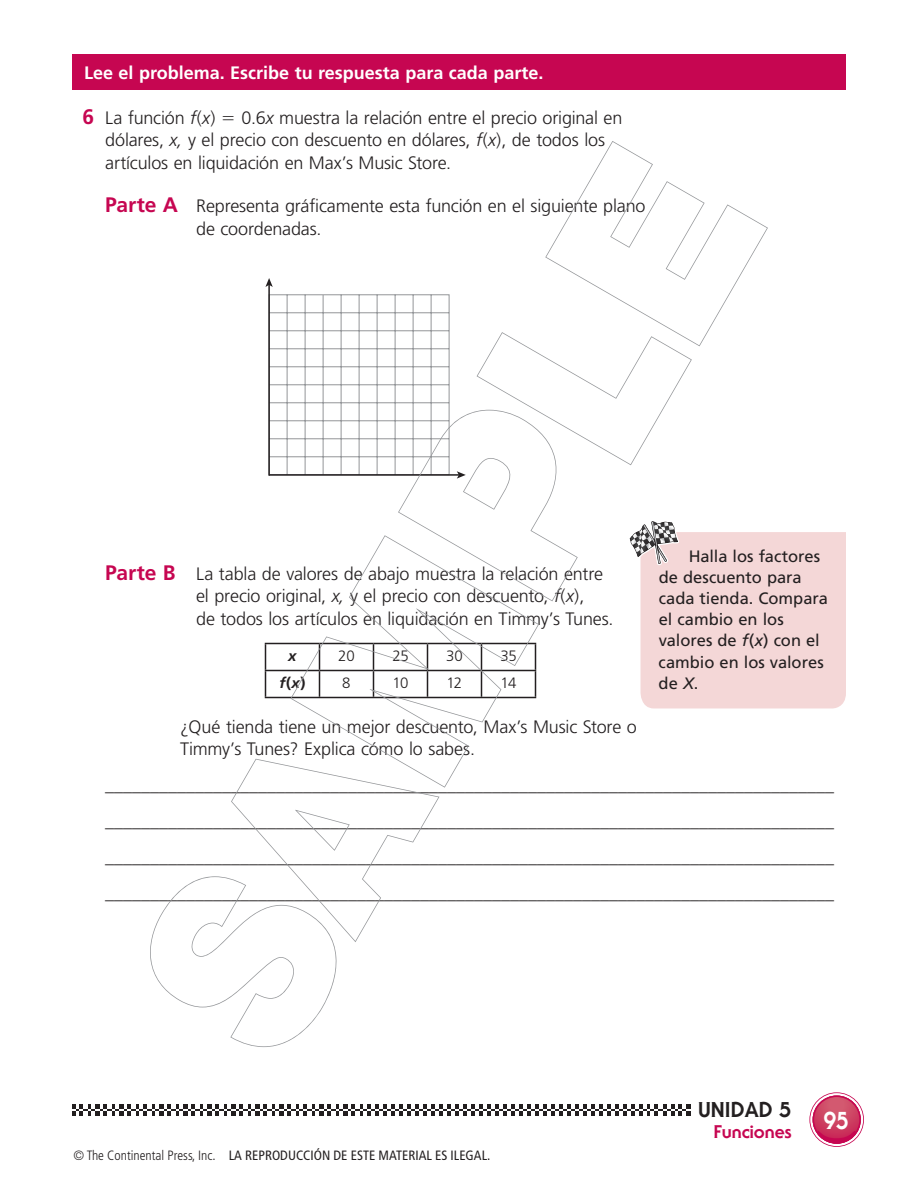
<style>
.page{position:relative;width:918px;height:1188px;background:#fff}
.page>*{position:absolute;margin:0;border:0;box-sizing:border-box;transform-origin:0 0}
.t1{font:800 24px "Serif Gothic";color:#fff;scale:.9 1}
.t2{font:800 21px "Serif Gothic";color:#231f20}
.t3{font:300 18px/22.5px "Frutiger";letter-spacing:-.01em;color:#231f20}
.t4{font:700 18px "Frutiger";color:#fff}
.t5{font:800 18px "Serif Gothic";color:#c60651}
.t6{font:16.5px/21px "Frutiger";color:#231f20}
.t7{font:300 15px "Frutiger";letter-spacing:-.02em;color:#231f20}
.t8{font:italic 700 15px "Frutiger";color:#231f20}
.t9{font:condensed 13.5px "Frutiger";color:#231f20}
.s1{font-weight:700;font-size:21px;color:#c60651}
.s2{font-style:italic}
.s3{font-style:normal}
.s4{font-weight:300}
</style>
<div class="page">
<svg style="left:809px;top:1092px;width:55px;height:55px"></svg>
<svg style="left:72px;top:1104px;width:619px;height:12px"></svg>
<hr style="left:268px;top:284px;width:2px;height:191px;background:#231f20">
<svg style="left:265px;top:278px;width:8px;height:9px"></svg>
<div style="left:72px;top:54px;width:774px;height:36px;background:#c60651"></div>
<svg style="left:150px;top:759px;width:289px;height:288px"></svg>
<svg style="left:290px;top:708px;width:201px;height:80px"></svg>
<svg style="left:265px;top:294px;width:581px;height:414px"></svg>
<svg style="left:545px;top:141px;width:223px;height:205px"></svg>
<p class="t4" style="left:84px;top:65px;width:461px">Lee el problema. Escribe tu respuesta para cada parte.</p>
<p class="t3" style="left:82px;top:108px;width:134px"><span class="s1">6</span> La función <span class="s2">f</span>(<span class="s2">x</span>)</p>
<p class="t3" style="left:105px;top:108px;width:519px;text-indent:136px">0.6<span class="s2">x</span> muestra la relación entre el precio original en dólares, <span class="s2">x,</span> y el precio con descuento en dólares, <span class="s2">f</span>(<span class="s2">x</span>), de todos los artículos en liquidación en Max’s Music Store.</p>
<p class="t3" style="left:196px;top:196px;width:451px;text-indent:-91px"><span class="s1">Parte A</span> Representa gráficamente esta función en el siguiente plano de coordenadas.</p>
<p class="t6" style="left:659px;top:548px;width:171px;text-indent:30px">Halla los factores de descuento para cada tienda. Compara el cambio en los valores de <span class="s2">f</span>(<span class="s2">x</span>) con el cambio en los valores de <span class="s2">X</span>.</p>
<p class="t3" style="left:196px;top:564px;width:419px;text-indent:-91px"><span class="s1">Parte B</span> La tabla de valores de abajo muestra la relación entre el precio original, <span class="s2">x,</span> y el precio con descuento, <span class="s2">f</span>(<span class="s2">x</span>),<br>de todos los artículos en liquidación en Timmy’s Tunes.</p>
<p class="t8" style="left:288px;top:650px;width:10px">x</p>
<p class="t7" style="left:338px;top:650px;width:18px">20</p>
<p class="t7" style="left:392px;top:650px;width:18px">25</p>
<p class="t7" style="left:446px;top:650px;width:18px">30</p>
<p class="t7" style="left:500px;top:650px;width:18px">35</p>
<p class="t8" style="left:280px;top:676px;width:27px">f<span class="s3">(</span>x<span class="s3">)</span></p>
<p class="t7" style="left:342px;top:676px;width:10px">8</p>
<p class="t7" style="left:392px;top:676px;width:18px">10</p>
<p class="t7" style="left:447px;top:676px;width:17px">12</p>
<p class="t7" style="left:501px;top:676px;width:17px">14</p>
<p class="t3" style="left:180px;top:717px;width:458px">¿Qué tienda tiene un mejor descuento, Max’s Music Store o<br>Timmy’s Tunes? Explica cómo lo sabes.</p>
<p class="t3" style="left:105px;top:768px;width:730px;line-height:36px;text-align:justify">_________________________________________________________________________________ _________________________________________________________________________________ _________________________________________________________________________________ _________________________________________________________________________________</p>
<p class="t9" style="left:74px;top:1149px;width:418px"><span class="s4">© The Continental Press, Inc.</span> LA REPRODUCCIÓN DE ESTE MATERIAL ES ILEGAL.</p>
<p class="t2" style="left:698px;top:1103px;width:95px">UNIDAD 5</p>
<p class="t5" style="left:714px;top:1126px;width:80px">Funciones</p>
<h1 class="t1" style="left:823px;top:1112px;width:30px">95</h1>
</div>
